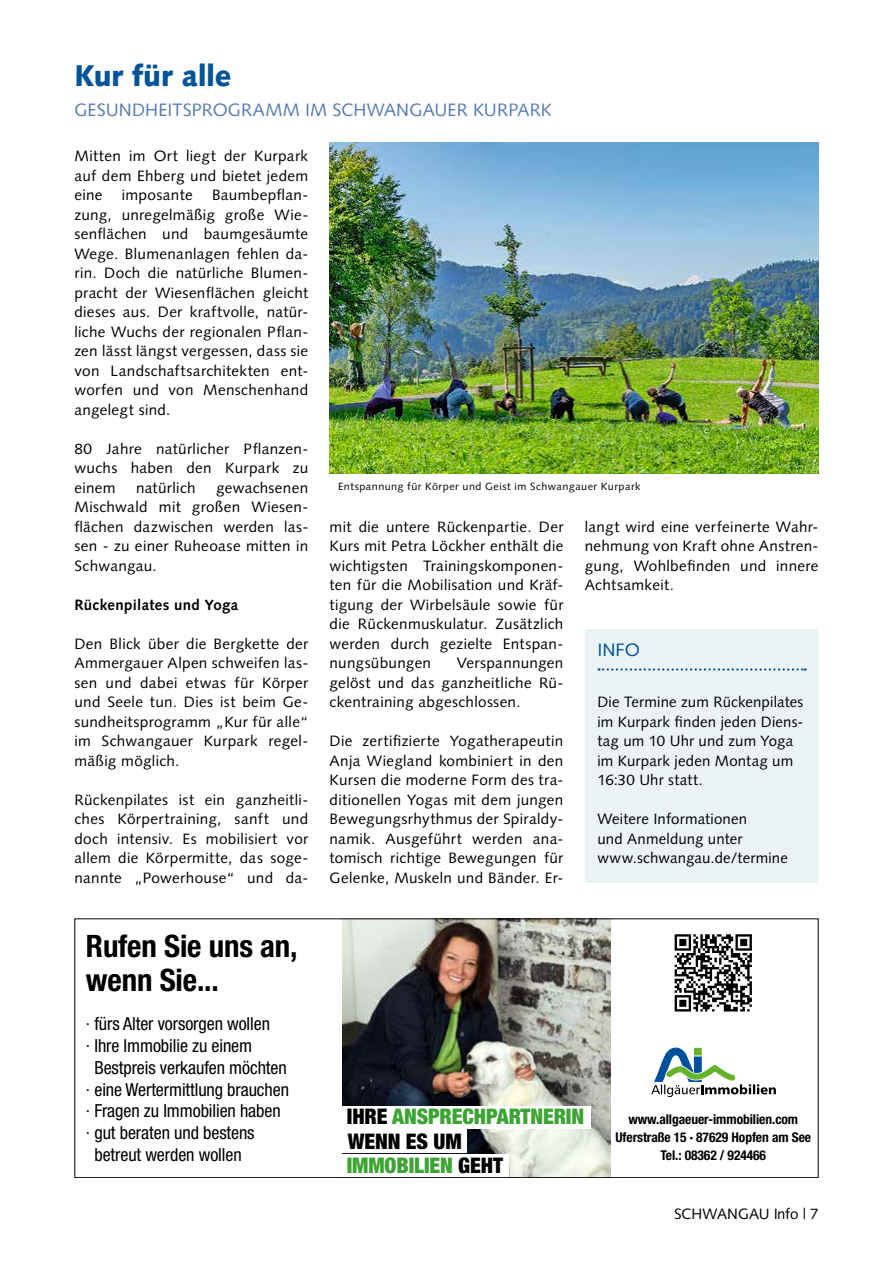
<style>
.page{position:relative;width:893px;height:1263px;background:#fff}
.page>*{position:absolute;margin:0;border:0;box-sizing:border-box;transform-origin:0 0}
.t1{font:700 condensed 30.9px/33.5px "Helvetica Neue";letter-spacing:-.005em;color:#000}
.t2{font:900 30px "Syntax LT Pro";letter-spacing:.005em;color:#005497;scale:.94 1}
.t3{font:900 condensed 21.6px/24.5px "Helvetica Neue";letter-spacing:-.005em;color:#3ca432}
.t4{font:condensed 18px "Helvetica Neue";letter-spacing:-.005em;color:#000}
.t5{font:18px "Syntax LT Pro";letter-spacing:.01em;color:#567cb3}
.t6{font:18px "Syntax LT Pro";color:#005497}
.t7{font:15px/19.5px "Syntax LT Pro";letter-spacing:.02em;color:#000;text-align:justify}
.t8{font:700 15px "Syntax LT Pro";letter-spacing:.025em;color:#000}
.t9{font:15px "Syntax LT Pro";color:#000}
.t10{font:700 condensed 13.5px/18px "Helvetica Neue";letter-spacing:-.005em;color:#000;text-align:center}
.t11{font:10.5px "Syntax LT Pro";letter-spacing:.045em;color:#000}
.s1{color:#000}
</style>
<div class="page">
<div style="left:585px;top:629px;width:234px;height:254px;background:#ebf3f7"></div>
<svg style="left:599px;top:668px;width:207px;height:3px"></svg>
<svg style="left:651px;top:1047px;width:125px;height:50px"></svg>
<img style="left:342px;top:920px;width:268px;height:256px">
<div style="left:342px;top:1106px;width:249px;height:22px;background:#fff"></div>
<div style="left:341px;top:1129px;width:126px;height:24px;background:#fff"></div>
<div style="left:341px;top:1154px;width:168px;height:24px;background:#fff"></div>
<svg style="left:675px;top:934px;width:77px;height:77px"></svg>
<div style="left:74px;top:918px;width:744px;height:260px;border:1px solid #000"></div>
<img style="left:330px;top:142px;width:488px;height:331px">
<h2 class="t2" style="left:74px;top:58px;width:169px">Kur für alle</h2>
<p class="t5" style="left:74px;top:99px;width:479px">GESUNDHEITSPROGRAMM IM SCHWANGAUER KURPARK</p>
<p class="t7" style="left:74px;top:146px;width:235px">Mitten im Ort liegt der Kurpark auf dem Ehberg und bietet jedem eine</p>
<p class="t7" style="left:74px;top:185px;width:235px;text-indent:138px">Baumbepflan&shy;zung, unregelmäßig große Wie&shy;senflächen und baumgesäumte Wege. Blumenanlagen fehlen da&shy;rin. Doch die natürliche Blumen&shy;pracht der Wiesenflächen gleicht dieses aus. Der kraftvolle, natür&shy;liche Wuchs der regionalen Pflan&shy;zen lässt längst vergessen, dass sie von Landschaftsarchitekten ent&shy;worfen und von Menschenhand angelegt sind.</p>
<p class="t7" style="left:74px;top:439px;width:235px">80 Jahre natürlicher Pflanzen&shy;wuchs haben den Kurpark zu einem</p>
<p class="t7" style="left:122px;top:185px;width:72px">imposante</p>
<p class="t7" style="left:74px;top:478px;width:235px;text-indent:142px">gewachsenen Mischwald mit großen Wiesen&shy;flächen dazwischen werden las&shy;sen - zu einer Ruheoase mitten in Schwangau.</p>
<p class="t8" style="left:74px;top:596px;width:165px">Rückenpilates und Yoga</p>
<p class="t7" style="left:74px;top:634px;width:235px">Den Blick über die Bergkette der Ammergauer Alpen schweifen las&shy;sen und dabei etwas für Körper und Seele tun. Dies ist beim Ge&shy;sundheitsprogramm „Kur für alle“ im Schwangauer Kurpark regel&shy;mäßig möglich.</p>
<p class="t7" style="left:74px;top:790px;width:235px">Rückenpilates ist ein ganzheitli&shy;ches Körpertraining, sanft und doch intensiv. Es mobilisiert vor allem die Körpermitte, das soge&shy;nannte „Powerhouse“ und da-</p>
<p class="t7" style="left:136px;top:478px;width:61px">natürlich</p>
<p class="t11" style="left:338px;top:480px;width:304px">Entspannung für Körper und Geist im Schwangauer Kurpark</p>
<p class="t7" style="left:585px;top:517px;width:235px">langt wird eine verfeinerte Wahr&shy;nehmung von Kraft ohne Anstren&shy;gung, Wohlbefinden und innere Achtsamkeit.</p>
<p class="t7" style="left:330px;top:517px;width:235px">mit die untere Rückenpartie. Der Kurs mit Petra Löckher enthält die wichtigsten Trainingskomponen&shy;ten für die Mobilisation und Kräf&shy;tigung der Wirbelsäule sowie für die Rückenmuskulatur. Zusätzlich werden durch gezielte Entspan&shy;nungsübungen</p>
<p class="t6" style="left:597px;top:639px;width:44px">INFO</p>
<p class="t7" style="left:330px;top:653px;width:235px;text-indent:127px">Verspannungen gelöst und das ganzheitliche Rü&shy;ckentraining abgeschlossen.</p>
<p class="t7" style="left:330px;top:731px;width:235px">Die zertifizierte Yogatherapeutin Anja Wiegland kombiniert in den Kursen die moderne Form des tra&shy;ditionellen Yogas mit dem jungen Bewegungsrhythmus der Spiraldy&shy;namik. Ausgeführt werden ana&shy;tomisch richtige Bewegungen für Gelenke, Muskeln und Bänder. Er-</p>
<p class="t7" style="left:597px;top:692px;width:207px;text-align:left">Die Termine zum Rückenpilates im Kurpark finden jeden Diens&shy;tag um 10 Uhr und zum Yoga im Kurpark jeden Montag um<br>16:30 Uhr statt.</p>
<p class="t7" style="left:597px;top:809px;width:192px;text-align:left">Weitere Informationen<br>und Anmeldung unter www.schwangau.de/termine</p>
<h1 class="t1" style="left:86px;top:929px;width:213px">Rufen Sie uns an, wenn Sie...</h1>
<p class="t4" style="left:86px;top:1013px;width:186px">· fürs Alter vorsorgen wollen</p>
<p class="t4" style="left:86px;top:1035px;width:168px">· Ihre Immobilie zu einem</p>
<p class="t4" style="left:94px;top:1057px;width:194px">Bestpreis verkaufen möchten</p>
<p class="t4" style="left:86px;top:1079px;width:205px">· eine Wertermittlung brauchen</p>
<p class="t4" style="left:86px;top:1100px;width:196px">· Fragen zu Immobilien haben</p>
<p class="t4" style="left:86px;top:1122px;width:170px">· gut beraten und bestens</p>
<p class="t4" style="left:94px;top:1144px;width:149px">betreut werden wollen</p>
<h3 class="t3" style="left:347px;top:1104px;width:239px"><span class="s1">IHRE</span> ANSPRECHPARTNERIN<br><span class="s1">WENN ES UM<br></span>IMMOBILIEN <span class="s1">GEHT</span></h3>
<p class="t10" style="left:615px;top:1110px;width:197px">www.allgaeuer-immobilien.com<br>Uferstraße 15 · 87629 Hopfen am See<br>Tel.: 08362 / 924466</p>
<p class="t9" style="left:674px;top:1205px;width:146px">SCHWANGAU Info | 7</p>
</div>
